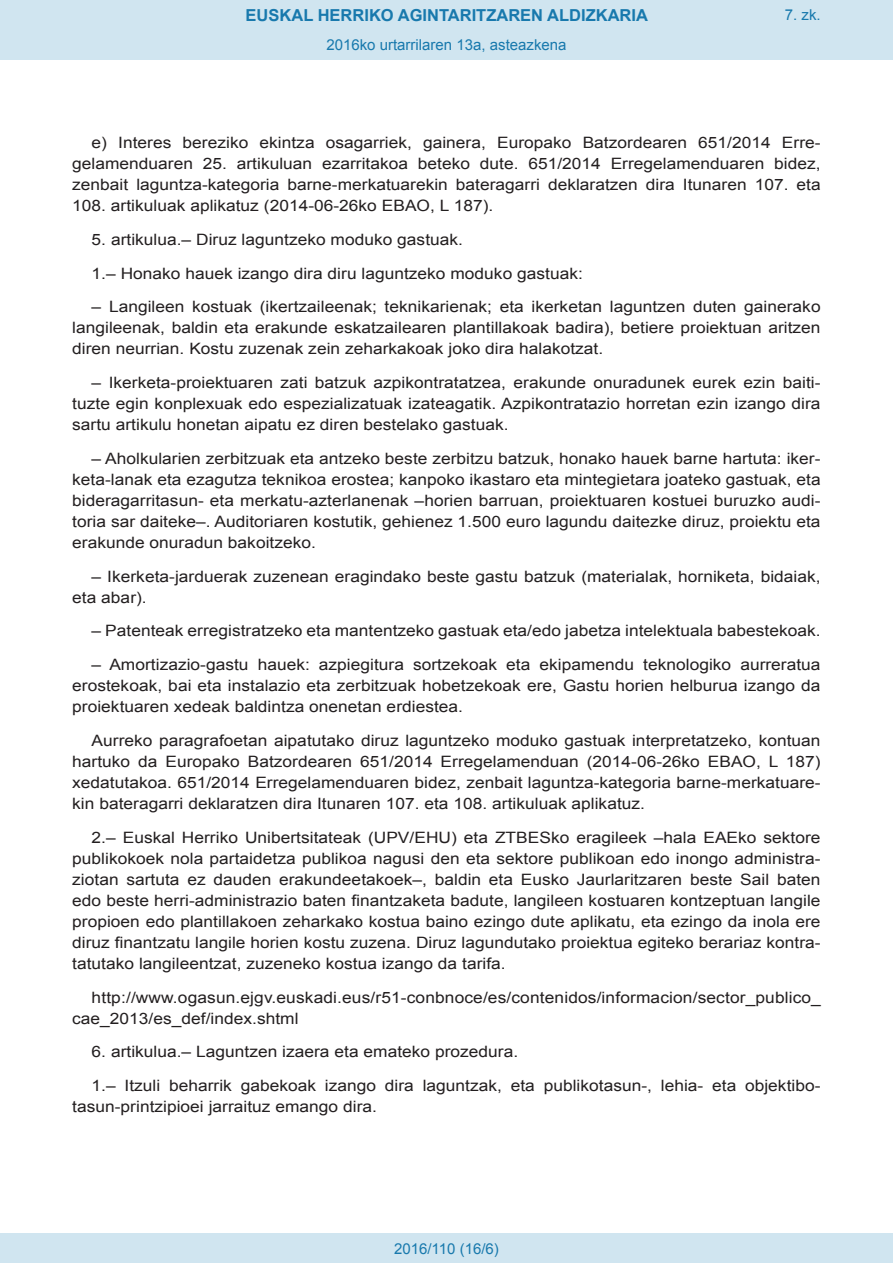
<style>
.page{position:relative;width:893px;height:1263px;background:#fff}
.page>*{position:absolute;margin:0;border:0;box-sizing:border-box;transform-origin:0 0}
.t1{font:700 16.5px "Arial";color:#1879ad}
.BOPVDetalle{font:15.6px/21px "Arial";color:#231f20;text-align:justify;scale:1.11 1}
.Paginacion_Centro{font:15px "Arial";color:#1879ad}
</style>
<div class="page">
<div style="left:0;top:0;width:893px;height:60px;background:#d0e5f0"></div>
<div style="left:0;top:1233px;width:893px;height:30px;background:#d0e5f0"></div>
<p class="t1" style="left:246px;top:4px;width:404px">EUSKAL HERRIKO AGINTARITZAREN ALDIZKARIA</p>
<p class="Paginacion_Centro" style="left:326px;top:35px;width:242px">2016ko urtarrilaren 13a, asteazkena</p>
<p class="Paginacion_Centro" style="left:785px;top:5px;width:37px">7. zk.</p>
<p class="BOPVDetalle" style="left:72px;top:132px;width:676px;text-indent:19px">e) Interes bereziko ekintza osagarriek, gainera, Europako Batzordearen 651/2014 Erre&shy;gelamenduaren 25. artikuluan ezarritakoa beteko dute. 651/2014 Erregelamenduaren bidez, zenbait laguntza-kategoria barne-merkatuarekin bateragarri deklaratzen dira Itunaren 107. eta 108. artikuluak aplikatuz (2014-06-26ko EBAO, L 187).</p>
<p class="BOPVDetalle" style="left:92px;top:229px;width:336px">5. artikulua.– Diruz laguntzeko moduko gastuak.</p>
<p class="BOPVDetalle" style="left:92px;top:263px;width:444px">1.– Honako hauek izango dira diru laguntzeko moduko gastuak:</p>
<p class="BOPVDetalle" style="left:72px;top:297px;width:676px;text-indent:19px">– Langileen kostuak (ikertzaileenak; teknikarienak; eta ikerketan laguntzen duten gainerako langileenak, baldin eta erakunde eskatzailearen plantillakoak badira), betiere proiektuan aritzen diren neurrian. Kostu zuzenak zein zeharkakoak joko dira halakotzat.</p>
<p class="BOPVDetalle" style="left:72px;top:372px;width:676px;text-indent:19px">– Ikerketa-proiektuaren zati batzuk azpikontratatzea, erakunde onuradunek eurek ezin baiti&shy;tuzte egin konplexuak edo espezializatuak izateagatik. Azpikontratazio horretan ezin izango dira sartu artikulu honetan aipatu ez diren bestelako gastuak.</p>
<p class="BOPVDetalle" style="left:72px;top:448px;width:676px;text-indent:19px">– Aholkularien zerbitzuak eta antzeko beste zerbitzu batzuk, honako hauek barne hartuta: iker&shy;keta-lanak eta ezagutza teknikoa erostea; kanpoko ikastaro eta mintegietara joateko gastuak, eta bideragarritasun- eta merkatu-azterlanenak –horien barruan, proiektuaren kostuei buruzko audi&shy;toria sar daiteke–. Auditoriaren kostutik, gehienez 1.500 euro lagundu daitezke diruz, proiektu eta erakunde onuradun bakoitzeko.</p>
<p class="BOPVDetalle" style="left:72px;top:566px;width:676px;text-indent:19px">– Ikerketa-jarduerak zuzenean eragindako beste gastu batzuk (materialak, horniketa, bidaiak, eta abar).</p>
<p class="BOPVDetalle" style="left:92px;top:621px;width:658px">– Patenteak erregistratzeko eta mantentzeko gastuak eta/edo jabetza intelektuala babestekoak.</p>
<p class="BOPVDetalle" style="left:72px;top:654px;width:676px;text-indent:19px">– Amortizazio-gastu hauek: azpiegitura sortzekoak eta ekipamendu teknologiko aurreratua erostekoak, bai eta instalazio eta zerbitzuak hobetzekoak ere, Gastu horien helburua izango da proiektuaren xedeak baldintza onenetan erdiestea.</p>
<p class="BOPVDetalle" style="left:72px;top:730px;width:676px;text-indent:19px">Aurreko paragrafoetan aipatutako diruz laguntzeko moduko gastuak interpretatzeko, kontuan hartuko da Europako Batzordearen 651/2014 Erregelamenduan (2014-06-26ko EBAO, L 187) xedatutakoa. 651/2014 Erregelamenduaren bidez, zenbait laguntza-kategoria barne-merkatuare&shy;kin bateragarri deklaratzen dira Itunaren 107. eta 108. artikuluak aplikatuz.</p>
<p class="BOPVDetalle" style="left:72px;top:827px;width:676px;text-indent:19px">2.– Euskal Herriko Unibertsitateak (UPV/EHU) eta ZTBESko eragileek –hala EAEko sektore publikokoek nola partaidetza publikoa nagusi den eta sektore publikoan edo inongo administra&shy;ziotan sartuta ez dauden erakundeetakoek–, baldin eta Eusko Jaurlaritzaren beste Sail baten edo beste herri-administrazio baten finantzaketa badute, langileen kostuaren kontzeptuan langile propioen edo plantillakoen zeharkako kostua baino ezingo dute aplikatu, eta ezingo da inola ere diruz finantzatu langile horien kostu zuzena. Diruz lagundutako proiektua egiteko berariaz kontra&shy;tatutako langileentzat, zuzeneko kostua izango da tarifa.</p>
<p class="BOPVDetalle" style="left:72px;top:987px;width:676px;text-indent:19px">http://www.ogasun.ejgv.euskadi.eus/r51-conbnoce/es/contenidos/informacion/sector_publico_ cae_2013/es_def/index.shtml</p>
<p class="BOPVDetalle" style="left:92px;top:1041px;width:386px">6. artikulua.– Laguntzen izaera eta emateko prozedura.</p>
<p class="BOPVDetalle" style="left:72px;top:1075px;width:676px;text-indent:19px">1.– Itzuli beharrik gabekoak izango dira laguntzak, eta publikotasun-, lehia- eta objektibo&shy;tasun-printzipioei jarraituz emango dira.</p>
<p class="Paginacion_Centro" style="left:394px;top:1238px;width:106px">2016/110 (16/6)</p>
</div>
